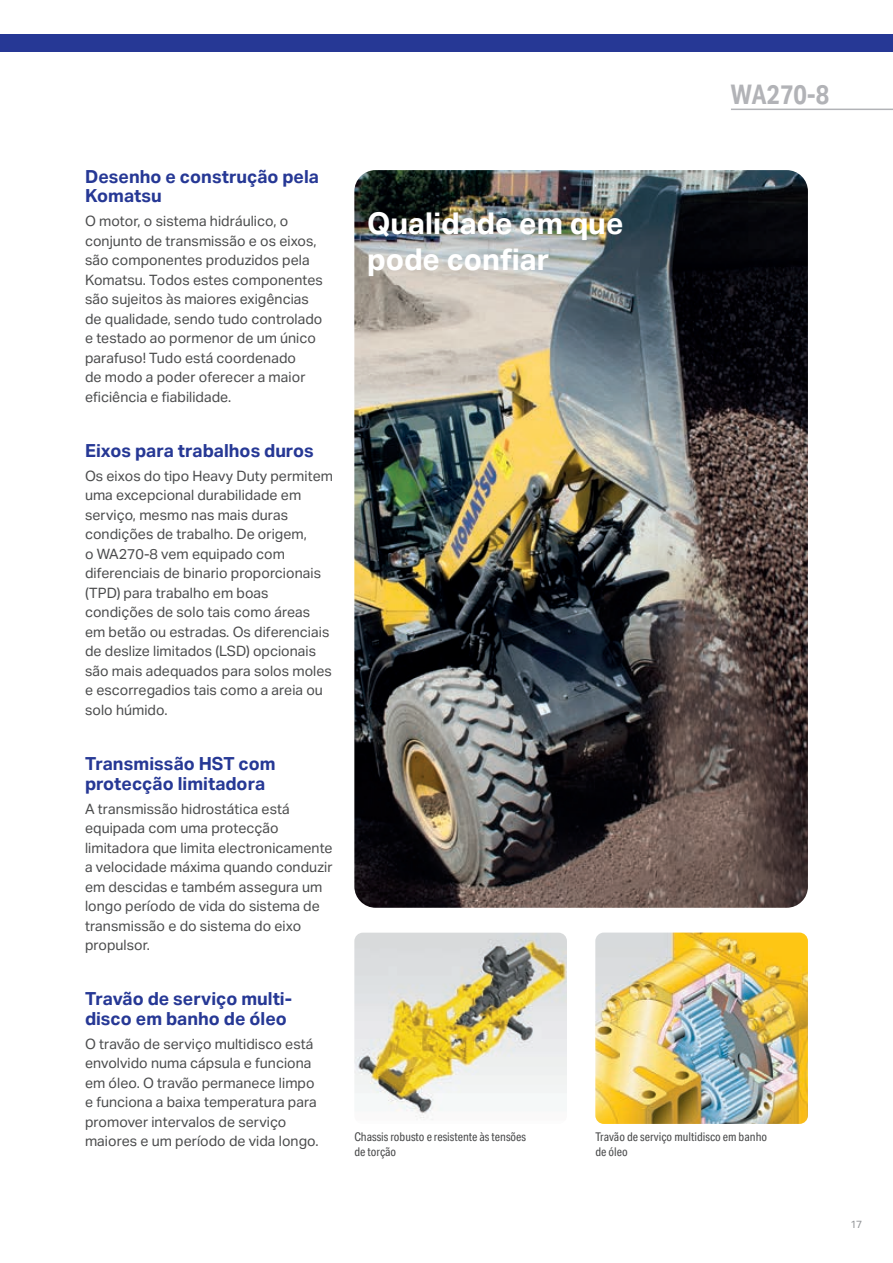
<style>
.page{position:relative;width:893px;height:1263px;background:#fff}
.page>*{position:absolute;margin:0;border:0;box-sizing:border-box;transform-origin:0 0}
.t1{font:700 30px/36px "Aktiv Grotesk";color:#fff}
.t2{font:700 27px "Aktiv Grotesk Cd";color:#b2b3b7}
.t3{font:700 18px/19.5px "Aktiv Grotesk";color:#263895}
.t4{font:14.25px/19.5px "Aktiv Grotesk";color:#4b4c4d}
.t5{font:12px/15px "Aktiv Grotesk Cd";color:#4b4c4d}
.t6{font:10.5px "Aktiv Grotesk";color:#939598}
</style>
<div class="page">
<img style="left:595px;top:932px;width:213px;height:192px">
<img style="left:354px;top:170px;width:454px;height:738px">
<img style="left:354px;top:933px;width:213px;height:187px">
<div style="left:0;top:34px;width:893px;height:17px;background:#263895"></div>
<hr style="left:731px;top:109px;width:162px;height:1px;background:#b2b3b7">
<h2 class="t2" style="left:731px;top:84px;width:100px">WA270-8</h2>
<p class="t3" style="left:85px;top:168px;width:235px">Desenho e construção pela<br>Komatsu</p>
<p class="t4" style="left:85px;top:212px;width:239px">O motor, o sistema hidráulico, o conjunto de transmissão e os eixos, são componentes produzidos pela<br>Komatsu. Todos estes componentes são sujeitos às maiores exigências de qualidade, sendo tudo controlado e testado ao pormenor de um único parafuso! Tudo está coordenado<br>de modo a poder oferecer a maior eficiência e fiabilidade.</p>
<p class="t3" style="left:85px;top:443px;width:230px">Eixos para trabalhos duros</p>
<p class="t4" style="left:85px;top:467px;width:250px">Os eixos do tipo Heavy Duty permitem uma excepcional durabilidade em serviço, mesmo nas mais duras condições de trabalho. De origem,<br>o WA270-8 vem equipado com diferenciais de binario proporcionais (TPD) para trabalho em boas condições de solo tais como áreas em betão ou estradas. Os diferenciais de deslize limitados (LSD) opcionais são mais adequados para solos moles e escorregadios tais como a areia ou solo húmido.</p>
<p class="t3" style="left:85px;top:756px;width:192px">Transmissão HST com protecção limitadora</p>
<p class="t4" style="left:85px;top:800px;width:249px">A transmissão hidrostática está equipada com uma protecção limitadora que limita electronicamente a velocidade máxima quando conduzir em descidas e também assegura um longo período de vida do sistema de transmissão e do sistema do eixo propulsor.</p>
<p class="t3" style="left:85px;top:989px;width:209px">Travão de serviço multi&shy;disco em banho de óleo</p>
<p class="t4" style="left:85px;top:1035px;width:235px">O travão de serviço multidisco está envolvido numa cápsula e funciona em óleo. O travão permanece limpo e funciona a baixa temperatura para promover intervalos de serviço maiores e um período de vida longo.</p>
<h1 class="t1" style="left:367px;top:208px;width:258px">Qualidade em que pode confiar</h1>
<p class="t5" style="left:354px;top:1129px;width:173px">Chassis robusto e resistente às tensões de torção</p>
<p class="t5" style="left:595px;top:1129px;width:173px">Travão de serviço multidisco em banho de óleo</p>
<p class="t6" style="left:850px;top:1220px;width:14px">17</p>
</div>
